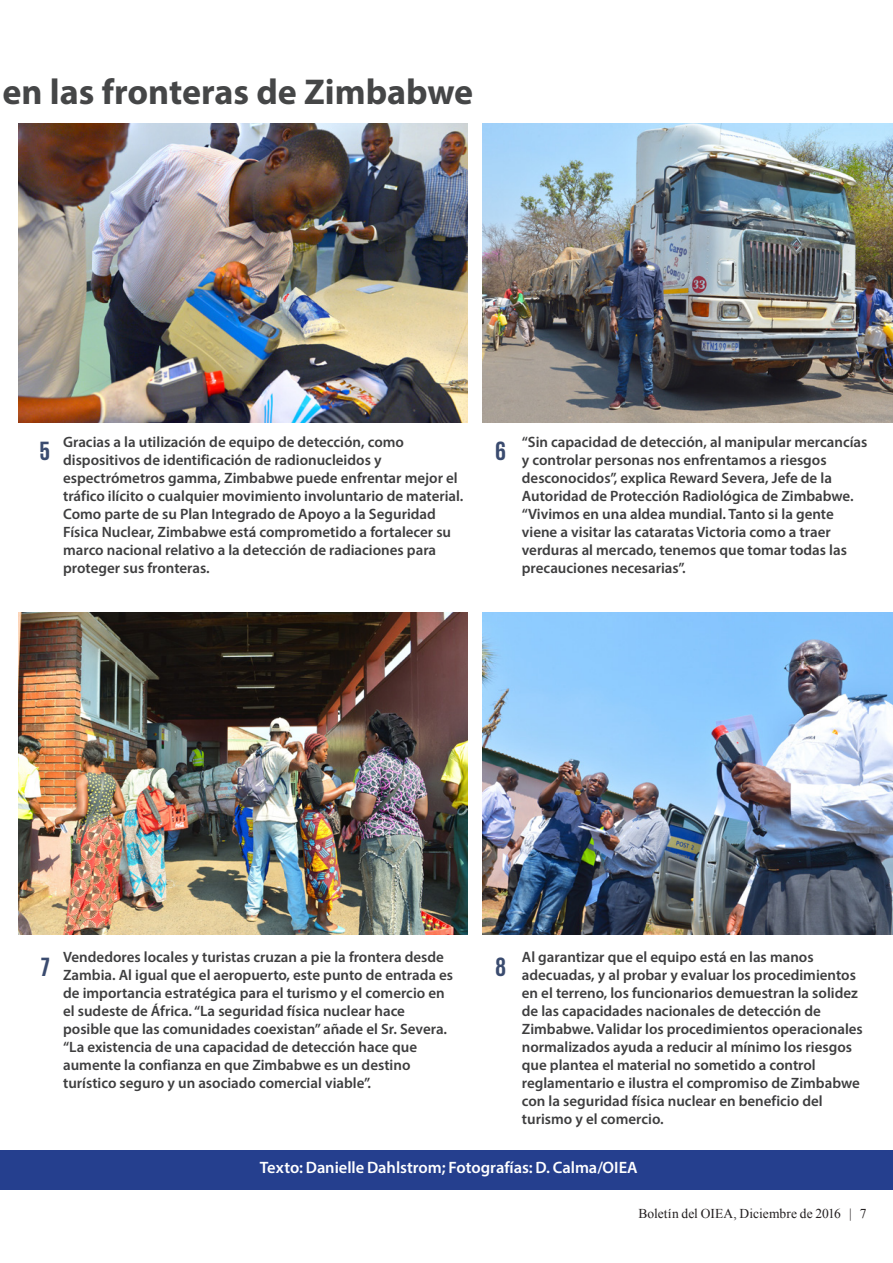
<style>
.page{position:relative;width:893px;height:1263px;background:#fff}
.page>*{position:absolute;margin:0;border:0;box-sizing:border-box;transform-origin:0 0}
.t1{font:700 36px "Myriad Pro";color:#454647}
.Photo_caption-left_a{font:700 27px "Giorgio Sans";color:#3a4b6f}
.graphic-para{font:600 16.5px "Myriad Pro";letter-spacing:-.005em;color:#fff}
.Photo_caption{font:600 15px/18px "Myriad Pro";color:#3e3e3f}
.t2{font:13.5px "Times New Roman";letter-spacing:.005em;color:#231f20}
</style>
<div class="page">
<div style="left:0;top:1150px;width:893px;height:39px;background:#253f8e"></div>
<img style="left:19px;top:123px;width:448px;height:300px">
<img style="left:482px;top:612px;width:411px;height:323px">
<img style="left:482px;top:123px;width:411px;height:300px">
<img style="left:19px;top:612px;width:448px;height:323px">
<h1 class="t1" style="left:3px;top:68px;width:472px">en las fronteras de Zimbabwe</h1>
<p class="Photo_caption" style="left:63px;top:433px;width:402px">Gracias a la utilización de equipo de detección, como dispositivos de identificación de radionucleidos y espectrómetros gamma, Zimbabwe puede enfrentar mejor el tráfico ilícito o cualquier movimiento involuntario de material.<br>Como parte de su Plan Integrado de Apoyo a la Seguridad Física Nuclear, Zimbabwe está comprometido a fortalecer su marco nacional relativo a la detección de radiaciones para proteger sus fronteras.</p>
<p class="Photo_caption-left_a" style="left:40px;top:438px;width:11px">5</p>
<p class="Photo_caption-left_a" style="left:495px;top:438px;width:12px">6</p>
<p class="Photo_caption" style="left:522px;top:433px;width:347px">“Sin capacidad de detección, al manipular mercancías y controlar personas nos enfrentamos a riesgos desconocidos”, explica Reward Severa, Jefe de la Autoridad de Protección Radiológica de Zimbabwe. “Vivimos en una aldea mundial. Tanto si la gente viene a visitar las cataratas Victoria como a traer verduras al mercado, tenemos que tomar todas las precauciones necesarias”.</p>
<p class="Photo_caption" style="left:63px;top:948px;width:391px">Vendedores locales y turistas cruzan a pie la frontera desde Zambia. Al igual que el aeropuerto, este punto de entrada es de importancia estratégica para el turismo y el comercio en el sudeste de África. “La seguridad física nuclear hace posible que las comunidades coexistan” añade el Sr. Severa. “La existencia de una capacidad de detección hace que aumente la confianza en que Zimbabwe es un destino turístico seguro y un asociado comercial viable”.</p>
<p class="Photo_caption-left_a" style="left:41px;top:953px;width:10px">7</p>
<p class="Photo_caption-left_a" style="left:495px;top:953px;width:12px">8</p>
<p class="Photo_caption" style="left:522px;top:948px;width:343px">Al garantizar que el equipo está en las manos adecuadas, y al probar y evaluar los procedimientos en el terreno, los funcionarios demuestran la solidez de las capacidades nacionales de detección de Zimbabwe. Validar los procedimientos operacionales normalizados ayuda a reducir al mínimo los riesgos que plantea el material no sometido a control reglamentario e ilustra el compromiso de Zimbabwe con la seguridad física nuclear en beneficio del turismo y el comercio.</p>
<p class="graphic-para" style="left:260px;top:1157px;width:380px">Texto: Danielle Dahlstrom; Fotografías: D. Calma/OIEA</p>
<p class="t2" style="left:638px;top:1205px;width:230px">Boletín del OIEA, Diciembre de 2016 | 7</p>
</div>
